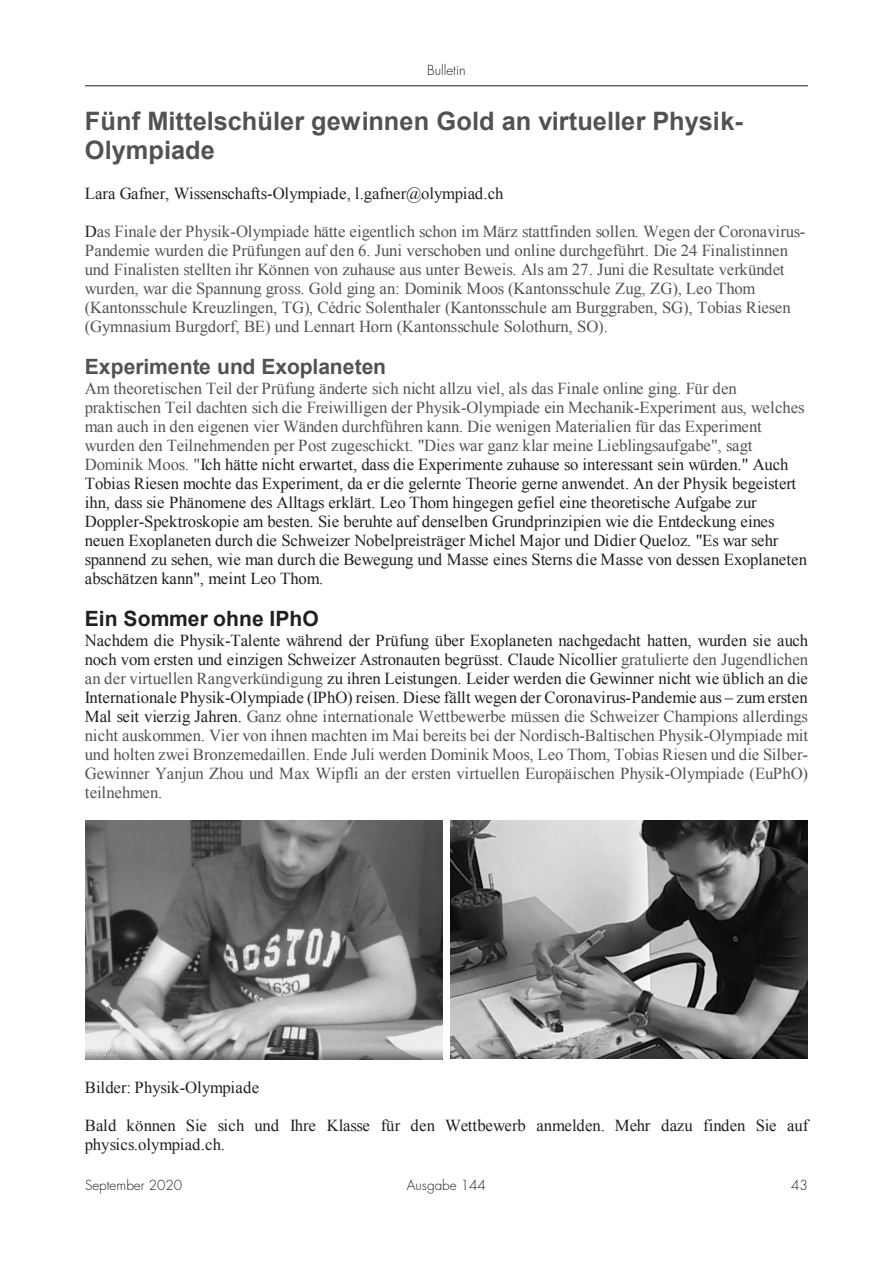
<style>
.page{position:relative;width:893px;height:1263px;background:#fff}
.page>*{position:absolute;margin:0;border:0;box-sizing:border-box;transform-origin:0 0}
.t1{font:700 25.35px/29.1px "Arial";color:#525254}
.t2{font:700 21px "Arial";letter-spacing:.005em;color:#525254}
.t3{font:700 21px "Arial";letter-spacing:.005em;color:#1e1f22}
.t4{font:16.8px/18.9px "Times New Roman";letter-spacing:-.01em;color:#525254}
.t5{font:16.8px/18.9px "Times New Roman";letter-spacing:-.01em;color:#1e1f22}
.t6{font:16.8px/18.9px "Times New Roman";letter-spacing:-.01em;color:#231f20}
.t7{font:300 13.5px "Futura Std";color:#231f20}
.s1{color:#231f20}
.s2{color:#525254}
.s3{color:#1e1f22}
</style>
<div class="page">
<hr style="left:85px;top:85px;width:723px;height:1px;background:#231f20">
<img style="left:85px;top:821px;width:357px;height:238px">
<img style="left:450px;top:821px;width:358px;height:238px">
<p class="t7" style="left:427px;top:62px;width:40px">Bulletin</p>
<h1 class="t1" style="left:85px;top:106px;width:660px">Fünf Mittelschüler gewinnen Gold an virtueller Physik-<br>Olympiade</h1>
<p class="t6" style="left:85px;top:184px;width:420px">Lara Gafner, Wissenschafts-Olympiade, l.gafner@olympiad.ch</p>
<p class="t4" style="left:85px;top:222px;width:722px"><span class="s1">D</span>as Finale der Physik-Olympiade hätte eigentlich schon im März stattfinden sollen. Wegen der Coronavirus-Pandemie wurden die Prüfungen auf den 6. Juni verschoben und online durchgeführt. Die 24 Finalistinnen und Finalisten stellten ihr Können von zuhause aus unter Beweis. Als am 27. Juni die Resultate verkündet wurden, war die Spannung gross. Gold ging an: Dominik Moos (Kantonsschule Zug, ZG), Leo Thom (Kantonsschule Kreuzlingen, TG), Cédric Solenthaler (Kantonsschule am Burggraben, SG), Tobias Riesen (Gymnasium Burgdorf, BE) und Lennart Horn (Kantonsschule Solothurn, SO).</p>
<p class="t2" style="left:85px;top:355px;width:303px">Experimente und Exoplaneten</p>
<p class="t5" style="left:85px;top:379px;width:724px"><span class="s2">Am theoretischen Teil der Prüfung änderte sich nicht allzu viel, als das Finale online ging. Für den praktischen Teil dachten sich die Freiwilligen der Physik-Olympiade ein Mechanik-Experiment aus, welches man auch in den eigenen vier Wänden durchführen kann. Die wenigen Materialien für das Experiment wurden den Teilnehmenden per Post zugeschickt. "Dies war ganz klar meine Lieblingsaufgabe", sagt Dominik Moos. "</span>Ich hätte nicht erwartet, dass die Experimente zuhause so interessant sein würden." Auch Tobias Riesen mochte das Experiment, da er die gelernte Theorie gerne anwendet. An der Physik begeistert ihn, dass sie Phänomene des Alltags erklärt. Leo Thom hingegen gefiel eine theoretische Aufgabe zur Doppler-Spektroskopie am besten. Sie beruhte auf denselben Grundprinzipien wie die Entdeckung eines neuen Exoplaneten durch die Schweizer Nobelpreisträger Michel Major und Didier Queloz. "Es war sehr spannend zu sehen, wie man durch die Bewegung und Masse eines Sterns die Masse von dessen Exoplaneten abschätzen kann", meint Leo Thom.</p>
<p class="t3" style="left:85px;top:607px;width:236px">Ein Sommer ohne IPhO</p>
<p class="t4" style="left:85px;top:631px;width:725px;text-align:justify"><span class="s3">Nachdem die Physik-Talente während der Prüfung über Exoplaneten nachgedacht hatten, wurden sie auch noch vom ersten und einzigen Schweizer Astronauten begrüsst. Claude Nicollier</span> gratulierte den Jugendlichen an der virtuellen Rangverkündigung <span class="s3">zu ihren Leistungen. Leider werden die Gewinner nicht wie üblich an die Internationale Physik-Olympiade (IPhO) reisen. Diese fällt wegen der Coronavirus-Pandemie aus – zum ersten Mal seit vierzig Jahren.</span> Ganz ohne internationale Wettbewerbe müssen die Schweizer Champions allerdings nicht auskommen. Vier von ihnen machten im Mai bereits bei der Nordisch-Baltischen Physik-Olympiade mit und holten zwei Bronzemedaillen. Ende Juli werden Dominik Moos, Leo Thom, Tobias Riesen und die Silber-Gewinner Yanjun Zhou und Max Wipfli an der ersten virtuellen Europäischen Physik-Olympiade (EuPhO) teilnehmen.</p>
<p class="t6" style="left:85px;top:1078px;width:176px">Bilder: Physik-Olympiade</p>
<p class="t6" style="left:85px;top:1116px;width:725px">Bald können Sie sich und Ihre Klasse für den Wettbewerb anmelden. Mehr dazu finden Sie auf physics.olympiad.ch.</p>
<p class="t7" style="left:85px;top:1177px;width:99px">September 2020</p>
<p class="t7" style="left:407px;top:1177px;width:81px">Ausgabe 144</p>
<p class="t7" style="left:791px;top:1177px;width:18px">43</p>
</div>
